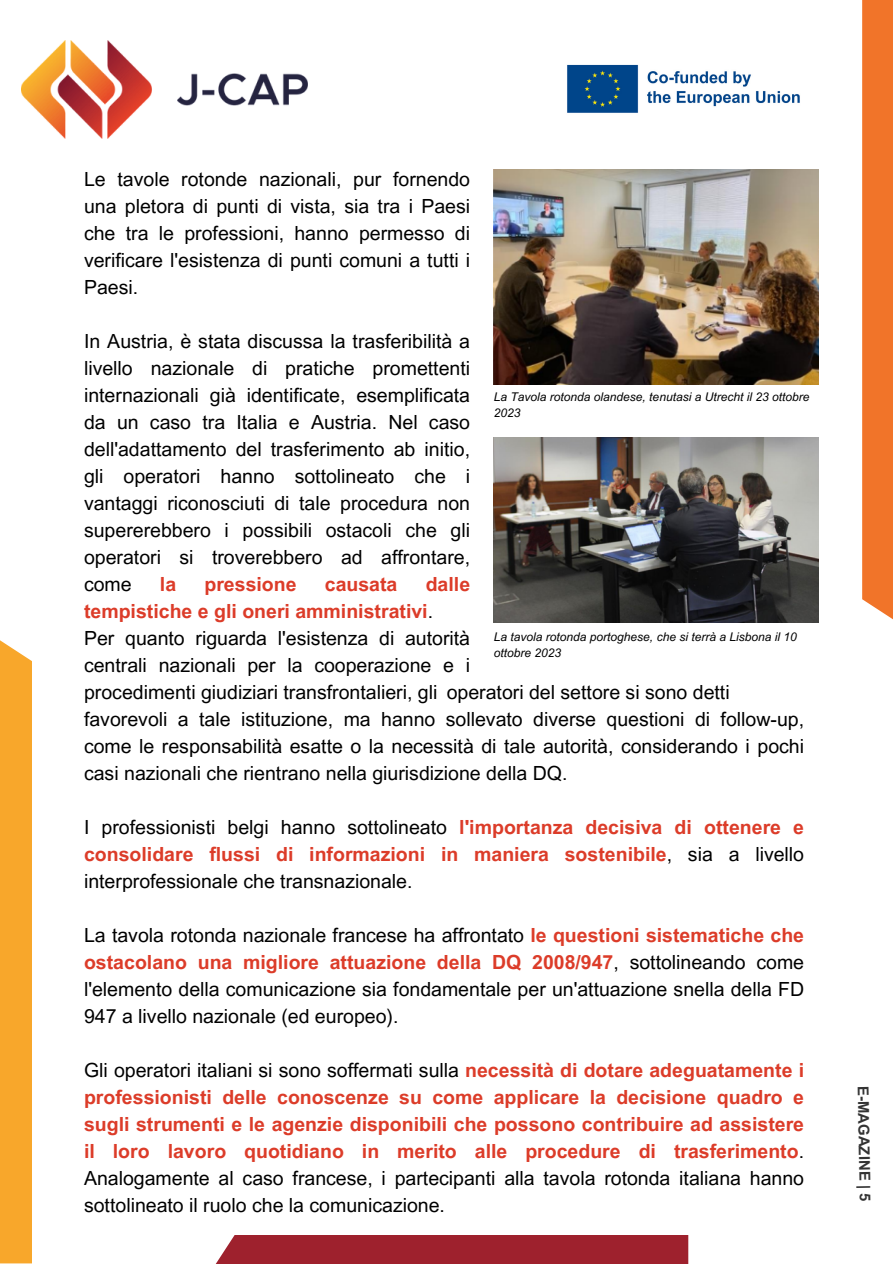
<style>
.page{position:relative;width:893px;height:1264px;background:#fff}
.page>*{position:absolute;margin:0;border:0;box-sizing:border-box;transform-origin:0 0}
.t1{font:19.5px/27px "Arial MT Pro";color:#000;text-align:justify}
.t2{font:700 19.5px/27px "Arial MT Pro";color:#dc3c29;text-align:justify}
.t3{font:700 15px "Arial MT Pro";color:#000}
.t4{font:italic 12px/16px "Arial MT Pro";color:#000}
.s1{font-weight:700;color:#dc3c29}
.s2{font-weight:400;color:#000}
</style>
<div class="page">
<img style="left:22px;top:40px;width:286px;height:98px">
<div style="left:862px;top:0;width:30px;height:629px;background:#f17429"></div>
<div style="left:205px;top:1234px;width:483px;height:29px;background:#9e212d"></div>
<div style="left:0;top:631px;width:32px;height:632px;background:#f8a72b"></div>
<img style="left:493px;top:169px;width:324px;height:215px">
<img style="left:493px;top:438px;width:324px;height:184px">
<img style="left:567px;top:64px;width:233px;height:49px">
<p class="t1" style="left:84px;top:168px;width:387px">Le tavole rotonde nazionali, pur fornendo una pletora di punti di vista, sia tra i Paesi che tra le professioni, hanno permesso di verificare l'esistenza di punti comuni a tutti i Paesi.</p>
<p class="t1" style="left:84px;top:330px;width:387px">In Austria, è stata discussa la trasferibilità a livello nazionale di pratiche promettenti internazionali già identificate, esemplificata da un caso tra Italia e Austria. Nel caso dell'adattamento del trasferimento ab initio, gli operatori hanno sottolineato che i vantaggi riconosciuti di tale procedura non supererebbero i possibili ostacoli che gli operatori si troverebbero ad affrontare, come</p>
<h1 class="t4" style="left:493px;top:390px;width:317px">La Tavola rotonda olandese, tenutasi a Utrecht il 23 ottobre<br>2023</h1>
<p class="t1" style="left:84px;top:573px;width:387px;text-align:left;text-indent:341px"><span class="s1">dalle tempistiche e gli oneri amministrativi</span>.<br>Per quanto riguarda l'esistenza di autorità centrali nazionali per la cooperazione e i procedimenti giudiziari transfrontalieri, gli</p>
<p class="t2" style="left:160px;top:573px;width:18px">la</p>
<p class="t2" style="left:204px;top:573px;width:94px">pressione</p>
<p class="t2" style="left:325px;top:573px;width:74px">causata</p>
<p class="t4" style="left:493px;top:629px;width:304px">La tavola rotonda portoghese, che si terrà a Lisbona il 10 ottobre 2023</p>
<h1 class="t1" style="left:446px;top:681px;width:284px">operatori del settore si sono detti</h1>
<p class="t1" style="left:84px;top:707px;width:721px">favorevoli a tale istituzione, ma hanno sollevato diverse questioni di follow-up, come le responsabilità esatte o la necessità di tale autorità, considerando i pochi casi nazionali che rientrano nella giurisdizione della DQ.</p>
<h1 class="t1" style="left:84px;top:815px;width:721px">I professionisti belgi hanno sottolineato <span class="s1">l'importanza decisiva di ottenere e consolidare flussi di informazioni in maniera sostenibile</span>, sia a livello interprofessionale che transnazionale.</h1>
<h1 class="t1" style="left:84px;top:923px;width:721px">La tavola rotonda nazionale francese ha affrontato <span class="s1">le questioni sistematiche che ostacolano una migliore attuazione della DQ 2008/947</span>, sottolineando come l'elemento della comunicazione sia fondamentale per un'attuazione snella della FD 947 a livello nazionale (ed europeo).</h1>
<h1 class="t2" style="left:84px;top:1058px;width:721px"><span class="s2">Gli operatori italiani si sono soffermati sulla</span> necessità di dotare adeguatamente i professionisti delle conoscenze su come applicare la decisione quadro e sugli strumenti e le agenzie disponibili che possono contribuire ad assistere il loro lavoro quotidiano in merito alle procedure di trasferimento<span class="s2">.<br>Analogamente al caso francese, i partecipanti alla tavola rotonda italiana hanno sottolineato il ruolo che la comunicazione.</span></h1>
<p class="t3" style="left:868px;top:1085px;width:117px;rotate:89deg">E-MAGAZINE | 5</p>
</div>
